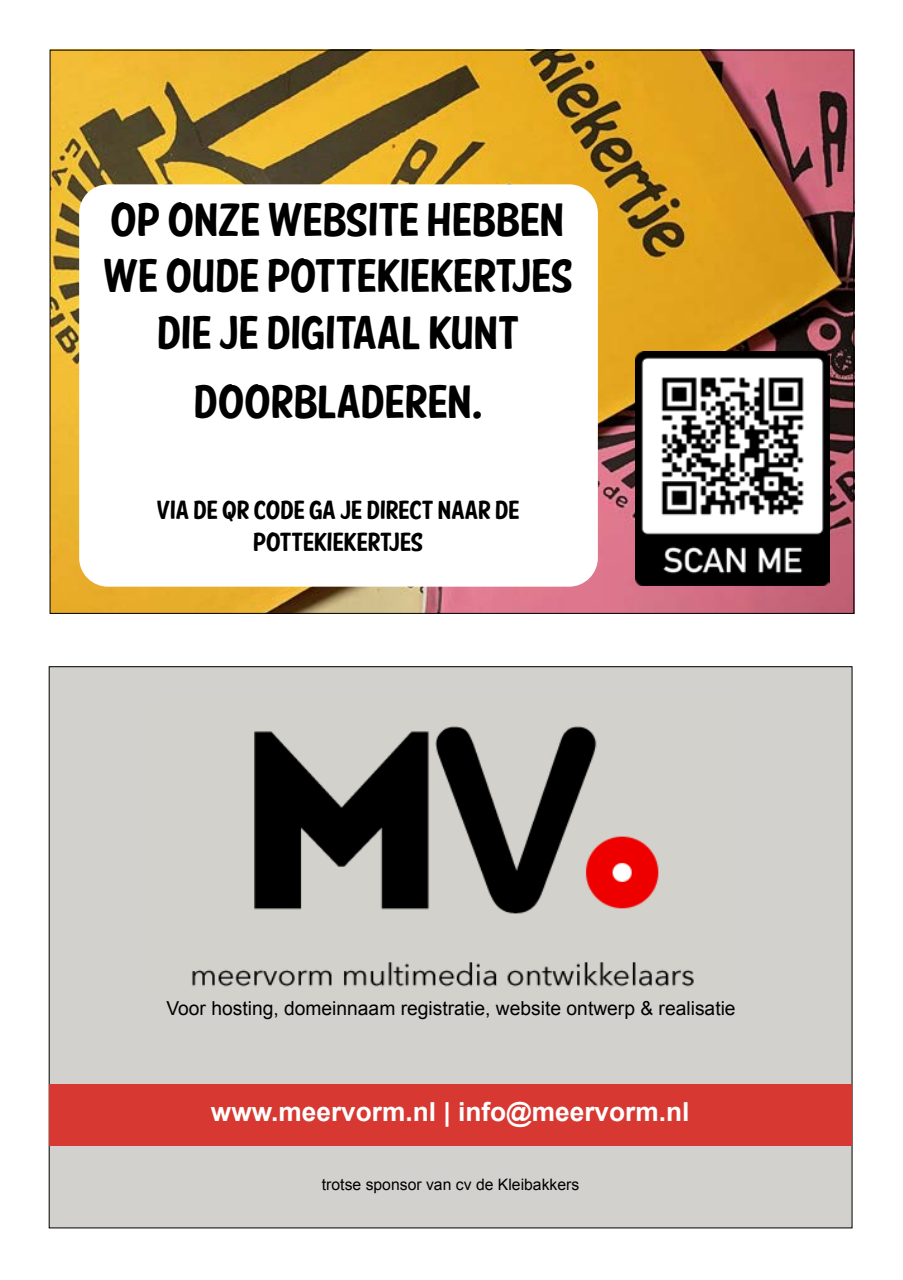
<style>
.page{position:relative;width:903px;height:1280px;background:#fff}
.page>*{position:absolute;margin:0;border:0;box-sizing:border-box;transform-origin:0 0}
.t1{font:47.25px/56.7px "American Purpose Casual 01";color:#000;text-align:center}
.t2{font:26.25px/31.5px "American Purpose Casual 01";color:#000;text-align:center}
.t3{font:700 26.25px "Arial";color:#fff}
.t4{font:19.25px "Arial";color:#000}
.t5{font:15.75px "Arial";color:#000}
</style>
<div class="page">
<div style="left:49px;top:667px;width:803px;height:561px;background:#d2d1cd"></div>
<img style="left:192px;top:726px;width:502px;height:261px">
<div style="left:50px;top:1084px;width:801px;height:61px;background:#d83832"></div>
<img style="left:52px;top:52px;width:800px;height:560px">
<img style="left:635px;top:351px;width:194px;height:234px">
<div style="left:87px;top:192px;width:503px;height:387px;background:#fff;border-radius:21px"></div>
<div style="left:79px;top:184px;width:519px;height:403px;border:16px solid #fff;border-radius:21px"></div>
<p class="t1" style="left:104px;top:193px;width:471px">OP ONZE WEBSITE HEBBEN<br>WE OUDE POTTEKIEKERTJES<br>DIE JE DIGITAAL KUNT</p>
<p class="t1" style="left:194px;top:376px;width:290px">DOORBLADEREN.</p>
<p class="t2" style="left:157px;top:496px;width:364px">VIA DE QR CODE GA JE DIRECT NAAR DE<br>POTTEKIEKERTJES</p>
<p class="t4" style="left:166px;top:995px;width:571px">Voor hosting, domeinnaam registratie, website ontwerp &amp; realisatie</p>
<p class="t3" style="left:211px;top:1094px;width:480px">www.meervorm.nl | info@meervorm.nl</p>
<p class="t5" style="left:322px;top:1174px;width:259px">trotse sponsor van cv de Kleibakkers</p>
</div>
